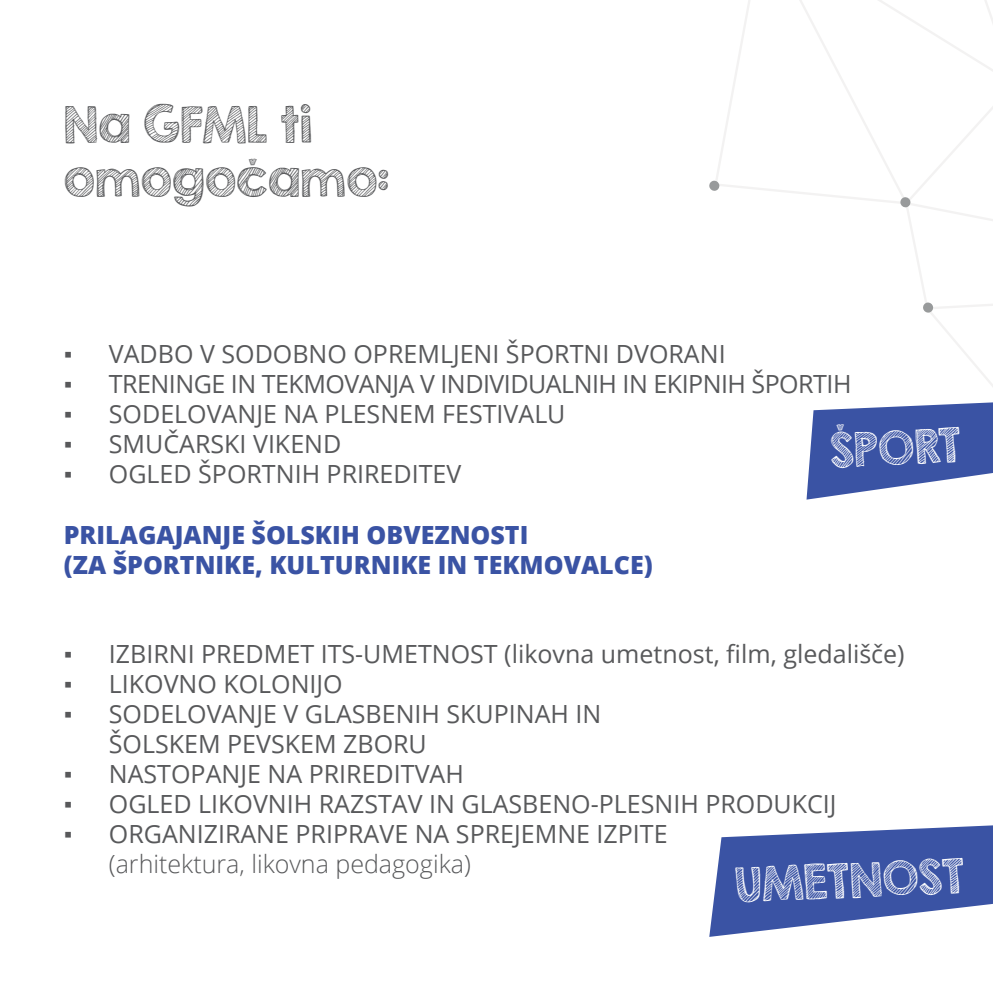
<style>
.page{position:relative;width:993px;height:993px;background:#fff}
.page>*{position:absolute;margin:0;border:0;box-sizing:border-box;transform-origin:0 0}
.t1{font:45px/54px "KG Second Chances Sketch";color:#58595b}
.t2{font:42.5px "KG Second Chances Sketch";color:#fff}
.t3{font:25px/30px "Open Sans";color:#58595b}
.t4{font:800 25px/30px "Open Sans";color:#3a53a4}
.t5{font:25px "Open Sans";letter-spacing:-.02em;color:#58595b}
.s1{font-family:"Arial"}
.s2{font-weight:300}
</style>
<div class="page">
<svg style="left:759px;top:0;width:233px;height:500px"></svg>
<svg style="left:899px;top:197px;width:11px;height:10px"></svg>
<svg style="left:708px;top:180px;width:11px;height:11px"></svg>
<svg style="left:922px;top:302px;width:11px;height:11px"></svg>
<svg style="left:806px;top:309px;width:186px;height:190px"></svg>
<svg style="left:709px;top:825px;width:283px;height:111px"></svg>
<h1 class="t1" style="left:64px;top:97px;width:327px">Na GFML ti omogočamo:</h1>
<p class="t3" style="left:64px;top:338px;width:663px"><span class="s1">▪</span> VADBO V SODOBNO OPREMLJENI ŠPORTNI DVORANI</p>
<p class="t5" style="left:64px;top:366px;width:789px"><span class="s1">▪</span> TRENINGE IN TEKMOVANJA V INDIVIDUALNIH IN EKIPNIH ŠPORTIH</p>
<p class="t3" style="left:64px;top:398px;width:503px"><span class="s1">▪</span> SODELOVANJE NA PLESNEM FESTIVALU</p>
<p class="t3" style="left:64px;top:428px;width:279px"><span class="s1">▪</span> SMUČARSKI VIKEND</p>
<p class="t3" style="left:64px;top:458px;width:399px"><span class="s1">▪</span> OGLED ŠPORTNIH PRIREDITEV</p>
<h2 class="t2" style="left:829px;top:423px;width:132px;rotate:-2deg">ŠPORT</h2>
<p class="t4" style="left:64px;top:518px;width:590px">PRILAGAJANJE ŠOLSKIH OBVEZNOSTI<br>(ZA ŠPORTNIKE, KULTURNIKE IN TEKMOVALCE)</p>
<p class="t3" style="left:64px;top:638px;width:842px"><span class="s1">▪</span> IZBIRNI PREDMET ITS-UMETNOST (likovna umetnost, film, gledališče)</p>
<p class="t3" style="left:64px;top:668px;width:280px"><span class="s1">▪</span> LIKOVNO KOLONIJO</p>
<p class="t3" style="left:109px;top:698px;width:494px;text-indent:-45px"><span class="s1">▪</span> SODELOVANJE V GLASBENIH SKUPINAH IN<br>ŠOLSKEM PEVSKEM ZBORU</p>
<p class="t3" style="left:64px;top:758px;width:401px"><span class="s1">▪</span> NASTOPANJE NA PRIREDITVAH</p>
<p class="t3" style="left:64px;top:788px;width:774px"><span class="s1">▪</span> OGLED LIKOVNIH RAZSTAV IN GLASBENO-PLESNIH PRODUKCIJ</p>
<p class="t3" style="left:109px;top:818px;width:560px;text-indent:-45px"><span class="s1">▪</span> ORGANIZIRANE PRIPRAVE NA SPREJEMNE IZPITE <span class="s2">(arhitektura, likovna pedagogika)</span></p>
<h2 class="t2" style="left:733px;top:857px;width:232px;rotate:-2deg">UMETNOST</h2>
</div>
